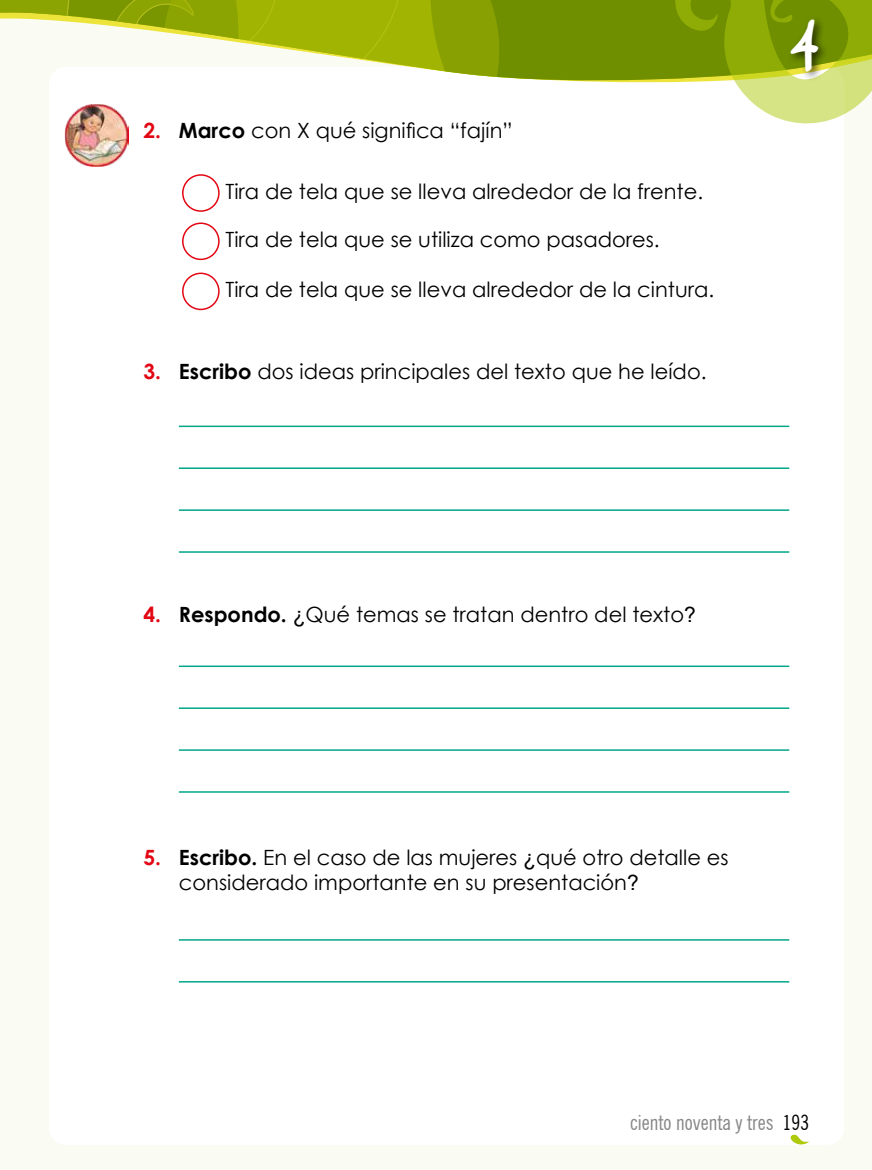
<style>
.page{position:relative;width:872px;height:1170px;background:#fff}
.page>*{position:absolute;margin:0;border:0;box-sizing:border-box;transform-origin:0 0}
.t1{font:39px "wickhophandwriting";color:#fff}
.t2{font:21px/25.2px "Century Gothic";color:#000}
.t3{font:condensed 21px "News Gothic BT";color:#878787}
.t4{font:700 21px "Century Gothic";color:#e30613}
.s1{font-weight:700}
.s2{font-family:"Arial"}
.s3{color:#000}
</style>
<div class="page">
<div style="left:0;top:0;width:872px;height:1169px;background:#fafbf2"></div>
<div style="left:49px;top:67px;width:795px;height:1077px;background:#fff;border-radius:18px"></div>
<svg style="left:0;top:0;width:872px;height:123px"></svg>
<div style="left:787px;top:15px;width:42px;height:67px;background:#000;opacity:.75"></div>
<hr style="left:179px;top:425px;width:610px;height:2px;background:#00a689">
<hr style="left:179px;top:665px;width:610px;height:2px;background:#00a689">
<hr style="left:179px;top:939px;width:610px;height:1px;background:#00a689">
<hr style="left:179px;top:551px;width:610px;height:1px;background:#00a689">
<hr style="left:179px;top:791px;width:610px;height:1px;background:#00a689">
<hr style="left:179px;top:467px;width:610px;height:2px;background:#00a689">
<hr style="left:179px;top:707px;width:610px;height:2px;background:#00a689">
<hr style="left:179px;top:980px;width:610px;height:2px;background:#00a689">
<hr style="left:179px;top:509px;width:610px;height:2px;background:#00a689">
<hr style="left:179px;top:749px;width:610px;height:1px;background:#00a689">
<img style="left:65px;top:103px;width:63px;height:64px">
<div style="left:182px;top:174px;width:38px;height:38px;border:2px solid #e30613;border-radius:50%"></div>
<div style="left:182px;top:222px;width:38px;height:38px;border:2px solid #e30613;border-radius:50%"></div>
<div style="left:182px;top:272px;width:38px;height:38px;border:2px solid #e30613;border-radius:50%"></div>
<svg style="left:786px;top:1134px;width:23px;height:11px"></svg>
<p class="t4" style="left:143px;top:115px;width:19px">2.</p>
<p class="t2" style="left:179px;top:118px;width:335px"><span class="s1">Marco</span> con X qué significa “fajín”</p>
<p class="t2" style="left:225px;top:178px;width:479px">Tira de tela que se lleva alrededor de la frente.</p>
<p class="t2" style="left:225px;top:226px;width:436px">Tira de tela que se utiliza como pasadores.</p>
<p class="t2" style="left:225px;top:276px;width:490px">Tira de tela que se lleva alrededor de la cintura.</p>
<p class="t4" style="left:143px;top:355px;width:19px">3.</p>
<p class="t2" style="left:179px;top:358px;width:529px"><span class="s1">Escribo</span> dos ideas principales del texto que he leído.</p>
<h1 class="t1" style="left:796px;top:16px;width:28px">4</h1>
<p class="t4" style="left:143px;top:598px;width:19px">4.</p>
<p class="t2" style="left:179px;top:601px;width:518px"><span class="s1">Respondo.</span> <span class="s2">¿</span>Qué temas se tratan dentro del texto<span class="s2">?</span></p>
<p class="t4" style="left:143px;top:840px;width:19px">5.</p>
<p class="t2" style="left:179px;top:843px;width:551px"><span class="s1">Escribo.</span> En el caso de las mujeres <span class="s2">¿</span>qué otro detalle es considerado importante en su presentación<span class="s2">?</span></p>
<p class="t3" style="left:630px;top:1109px;width:181px">ciento noventa y tres <span class="s3">193</span></p>
</div>
